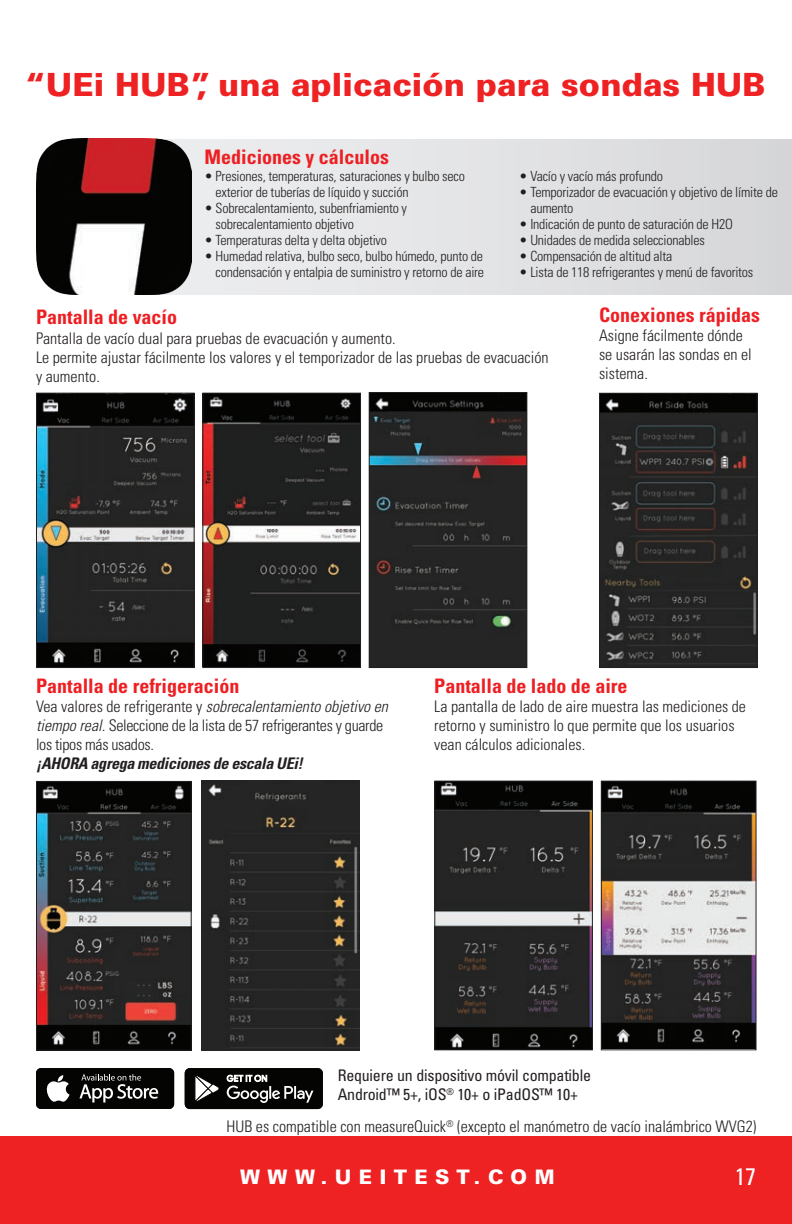
<style>
.page{position:relative;width:792px;height:1224px;background:#fff}
.page>*{position:absolute;margin:0;border:0;box-sizing:border-box;transform-origin:0 0}
.t1{font:900 32px "Univers LT Std";color:#ee2123}
.t2{font:condensed 24px "Univers LT Std";color:#fff}
.t3{font:700 condensed 20px "Univers LT Std";color:#ee1f23}
.t4{font:900 20px "Univers LT Std";letter-spacing:.37em;color:#fff}
.t5{font:300 condensed 16px/19.2px "Univers LT Std";color:#231f20}
.t6{font:300 condensed 16px/19.2px "Univers LT Std";letter-spacing:-.02em;color:#231f20}
.t7{font:condensed 16px/19.2px "Univers LT Std";letter-spacing:-.015em;color:#231f20}
.t8{font:italic 700 condensed 16px "Univers LT Std";letter-spacing:-.02em;color:#231f20}
.t9{font:300 condensed 14px/16px "Univers LT Std";letter-spacing:-.015em;color:#231f20}
.s1{font-style:italic}
</style>
<div class="page">
<div style="left:0;top:1136px;width:792px;height:88px;background:#ee2123"></div>
<div style="left:98px;top:139px;width:694px;height:156px;background:#e3e4e5"></div>
<img style="left:36px;top:139px;width:156px;height:155px">
<img style="left:601px;top:395px;width:155px;height:271px">
<div style="left:599px;top:393px;width:159px;height:275px;border:1px solid #231f20"></div>
<img style="left:38px;top:395px;width:155px;height:271px">
<div style="left:36px;top:393px;width:159px;height:275px;border:1px solid #231f20"></div>
<img style="left:371px;top:394px;width:154px;height:272px">
<div style="left:369px;top:392px;width:158px;height:276px;border:1px solid #231f20"></div>
<img style="left:204px;top:395px;width:155px;height:271px">
<div style="left:202px;top:393px;width:159px;height:275px;border:1px solid #231f20"></div>
<img style="left:603px;top:783px;width:152px;height:265px">
<div style="left:601px;top:781px;width:156px;height:269px;border:1px solid #231f20"></div>
<img style="left:201px;top:780px;width:159px;height:270px">
<img style="left:436px;top:783px;width:155px;height:265px">
<div style="left:434px;top:781px;width:159px;height:269px;border:1px solid #231f20"></div>
<svg style="left:36px;top:1068px;width:138px;height:41px;background:#2d2e2c"></svg>
<svg style="left:185px;top:1068px;width:138px;height:41px;background:#2b2c2a"></svg>
<img style="left:38px;top:783px;width:152px;height:266px">
<div style="left:36px;top:781px;width:156px;height:270px;border:1px solid #231f20"></div>
<h1 class="t1" style="left:25px;top:64px;width:743px">“UEi HUB”, una aplicación para sondas HUB</h1>
<h3 class="t3" style="left:204px;top:145px;width:186px">Mediciones y cálculos</h3>
<p class="t9" style="left:216px;top:168px;width:251px;text-indent:-11px">• Presiones, temperaturas, saturaciones y bulbo seco exterior de tuberías de líquido y succión</p>
<p class="t9" style="left:216px;top:200px;width:193px;text-indent:-11px">• Sobrecalentamiento, subenfriamiento y sobrecalentamiento objetivo</p>
<p class="t9" style="left:204px;top:232px;width:184px">• Temperaturas delta y delta objetivo</p>
<p class="t9" style="left:204px;top:248px;width:281px;text-align:right">• Humedad relativa, bulbo seco, bulbo húmedo, punto de condensación y entalpia de suministro y retorno de aire</p>
<p class="t9" style="left:519px;top:168px;width:145px">• Vacío y vacío más profundo</p>
<p class="t9" style="left:530px;top:184px;width:249px;text-indent:-11px">• Temporizador de evacuación y objetivo de límite de aumento</p>
<p class="t9" style="left:519px;top:216px;width:215px">• Indicación de punto de saturación de H2O</p>
<p class="t9" style="left:519px;top:232px;width:187px">• Unidades de medida seleccionables</p>
<p class="t9" style="left:519px;top:248px;width:155px">• Compensación de altitud alta</p>
<p class="t9" style="left:519px;top:264px;width:236px">• Lista de 118 refrigerantes y menú de favoritos</p>
<h3 class="t3" style="left:36px;top:305px;width:143px">Pantalla de vacío</h3>
<p class="t5" style="left:36px;top:328px;width:514px">Pantalla de vacío dual para pruebas de evacuación y aumento.<br>Le permite ajustar fácilmente los valores y el temporizador de las pruebas de evacuación y aumento.</p>
<h3 class="t3" style="left:599px;top:302px;width:163px">Conexiones rápidas</h3>
<p class="t5" style="left:599px;top:326px;width:154px">Asigne fácilmente dónde se usarán las sondas en el sistema.</p>
<h3 class="t3" style="left:36px;top:673px;width:205px">Pantalla de refrigeración</h3>
<p class="t6" style="left:36px;top:697px;width:354px">Vea valores de refrigerante y <span class="s1">sobrecalentamiento objetivo en tiempo real.</span> Seleccione de la lista de 57 refrigerantes y guarde los tipos más usados.</p>
<p class="t8" style="left:36px;top:754px;width:268px">¡AHORA agrega mediciones de escala UEi!</p>
<h3 class="t3" style="left:434px;top:673px;width:195px">Pantalla de lado de aire</h3>
<p class="t5" style="left:434px;top:697px;width:313px">La pantalla de lado de aire muestra las mediciones de retorno y suministro lo que permite que los usuarios vean cálculos adicionales.</p>
<p class="t7" style="left:338px;top:1066px;width:255px">Requiere un dispositivo móvil compatible<br>Android™ 5+, iOS<sup>®</sup> 10+ o iPadOS™ 10+</p>
<p class="t5" style="left:227px;top:1117px;width:531px">HUB es compatible con measureQuick<sup>®</sup> (excepto el manómetro de vacío inalámbrico WVG2)</p>
<h3 class="t4" style="left:240px;top:1165px;width:316px">WWW.UEITEST.COM</h3>
<h2 class="t2" style="left:735px;top:1161px;width:23px">17</h2>
</div>
